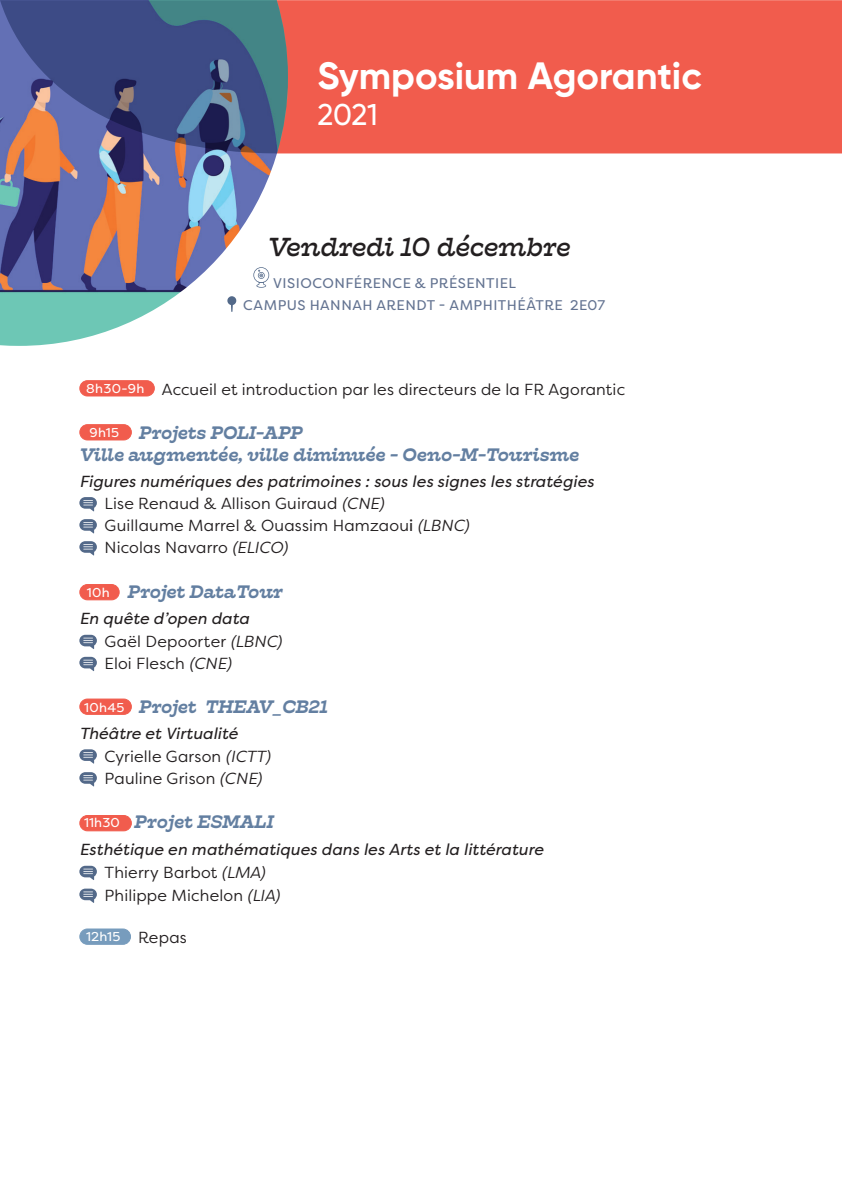
<style>
.page{position:relative;width:842px;height:1191px;background:#fff}
.page>*{position:absolute;margin:0;border:0;box-sizing:border-box;transform-origin:0 0}
.t1{font:700 38px "Gilroy";color:#fff}
.t2{font:500 30px "Gilroy";color:#fff}
.t3{font:italic 26px "Hatch";color:#231f20}
.t4{font:italic 500 18px/22.2px "Hatch";letter-spacing:-.005em;color:#637fa1}
.t5{font:16px/22.2px "Filson Pro";letter-spacing:.01em;color:#231f20}
.t6{font:italic 16px/22.8px "Filson Pro";letter-spacing:.01em;color:#231f20}
.t7{font:14px/22px "Filson Pro";letter-spacing:.035em;color:#637391}
.t8{font:12.8px "Filson Pro";letter-spacing:.02em;color:#fff}
.s1{font-size:12.8px;color:#fff}
.s2{font-family:"Filson Pro";font-weight:400;font-style:normal;font-size:12.8px;color:#fff}
.s3{font-style:italic}
.s4{font-style:inherit}
.s5{font-style:normal}
.s6{font-size:16px;color:#231f20}
</style>
<div class="page">
<div style="left:288px;top:0;width:554px;height:153px;background:#f15c4d"></div>
<img style="left:0;top:153px;width:288px;height:193px">
<svg style="left:0;top:0;width:288px;height:153px;background:#505d87"></svg>
<svg style="left:253px;top:267px;width:16px;height:21px"></svg>
<svg style="left:227px;top:296px;width:9px;height:16px"></svg>
<div style="left:80px;top:381px;width:74px;height:15px;background:#f15c4d;border-radius:8px"></div>
<div style="left:79px;top:380px;width:76px;height:16px;border:1px solid #f15c4d;border-radius:8px"></div>
<div style="left:80px;top:424px;width:51px;height:16px;background:#f15c4d;border-radius:8px"></div>
<div style="left:79px;top:424px;width:53px;height:16px;border:1px solid #f15c4d;border-radius:8px"></div>
<svg style="left:79px;top:497px;width:18px;height:14px"></svg>
<svg style="left:79px;top:519px;width:18px;height:14px"></svg>
<svg style="left:79px;top:541px;width:18px;height:14px"></svg>
<div style="left:80px;top:584px;width:39px;height:16px;background:#f15c4d;border-radius:8px"></div>
<div style="left:79px;top:584px;width:41px;height:16px;border:1px solid #f15c4d;border-radius:8px"></div>
<svg style="left:79px;top:635px;width:18px;height:14px"></svg>
<svg style="left:79px;top:657px;width:18px;height:14px"></svg>
<div style="left:80px;top:699px;width:51px;height:15px;background:#f15c4d;border-radius:8px"></div>
<div style="left:79px;top:698px;width:53px;height:17px;border:1px solid #f15c4d;border-radius:8px"></div>
<svg style="left:79px;top:749px;width:18px;height:14px"></svg>
<svg style="left:79px;top:772px;width:18px;height:14px"></svg>
<div style="left:80px;top:815px;width:51px;height:16px;background:#f15c4d;border-radius:8px"></div>
<div style="left:79px;top:815px;width:53px;height:16px;border:1px solid #f15c4d;border-radius:8px"></div>
<svg style="left:79px;top:865px;width:18px;height:15px"></svg>
<svg style="left:79px;top:888px;width:18px;height:15px"></svg>
<div style="left:80px;top:929px;width:50px;height:15px;background:#779cbd;border-radius:8px"></div>
<div style="left:79px;top:928px;width:52px;height:16px;border:1px solid #779cbd;border-radius:8px"></div>
<h1 class="t1" style="left:317px;top:52px;width:386px">Symposium Agorantic</h1>
<h2 class="t2" style="left:317px;top:96px;width:62px">2021</h2>
<h3 class="t3" style="left:267px;top:230px;width:304px">Vendredi 10 décembre</h3>
<p class="t7" style="left:243px;top:272px;width:363px;text-indent:30px">VISIOCONFÉRENCE &amp; PRÉSENTIEL<br>CAMPUS HANNAH ARENDT - AMPHITHÉÂTRE 2E07</p>
<p class="t5" style="left:86px;top:377px;width:540px"><span class="s1">8h30-9h</span> Accueil et introduction par les directeurs de la FR Agorantic</p>
<p class="t4" style="left:79px;top:421px;width:501px;text-indent:10px"><span class="s2">9h15</span> Projets POLI-APP<br>Ville augmentée, ville diminuée - Oeno-M-Tourisme</p>
<p class="t5" style="left:105px;top:469px;width:491px;text-indent:-25px"><span class="s3">Figures numériques des patrimoines : sous les signes les stratégies </span>Lise Renaud &amp; Allison Guiraud <span class="s3">(CNE)<br></span>Guillaume Marrel &amp; Ouassim Hamzaou<span class="s4">i</span> <span class="s3">(LBNC)<br></span>Nicolas Navarro <span class="s3">(ELICO)</span></p>
<p class="t4" style="left:87px;top:581px;width:197px"><span class="s2">10h</span> Projet DataTour</p>
<p class="t5" style="left:105px;top:607px;width:179px;text-indent:-25px"><span class="s3">En quête d’open data<br></span>Gaël Depoorter <span class="s3">(LBNC)<br></span>Eloi Flesch <span class="s3">(CNE)</span></p>
<p class="t4" style="left:84px;top:695px;width:245px"><span class="s2">10h45</span> Projet THEAV_CB21</p>
<p class="t5" style="left:105px;top:721px;width:167px;line-height:22.8px;text-indent:-25px"><span class="s3">Théâtre et Virtualité<br></span>Cyrielle Garson <span class="s3">(ICTT)<br></span>Pauline Grison <span class="s3">(CNE)</span></p>
<p class="t4" style="left:84px;top:810px;width:191px"><span class="s2">11h30</span> Projet ESMALI</p>
<p class="t6" style="left:105px;top:838px;width:440px;text-indent:-25px">Esthétique en mathématiques dans les Arts et la littérature<br><span class="s5">Thierry Barbot</span> <span class="s4">(LMA)<br></span><span class="s5">Philippe Michelon</span> <span class="s4">(LIA)</span></p>
<p class="t8" style="left:86px;top:928px;width:102px">12h15 <span class="s6">Repas</span></p>
</div>
